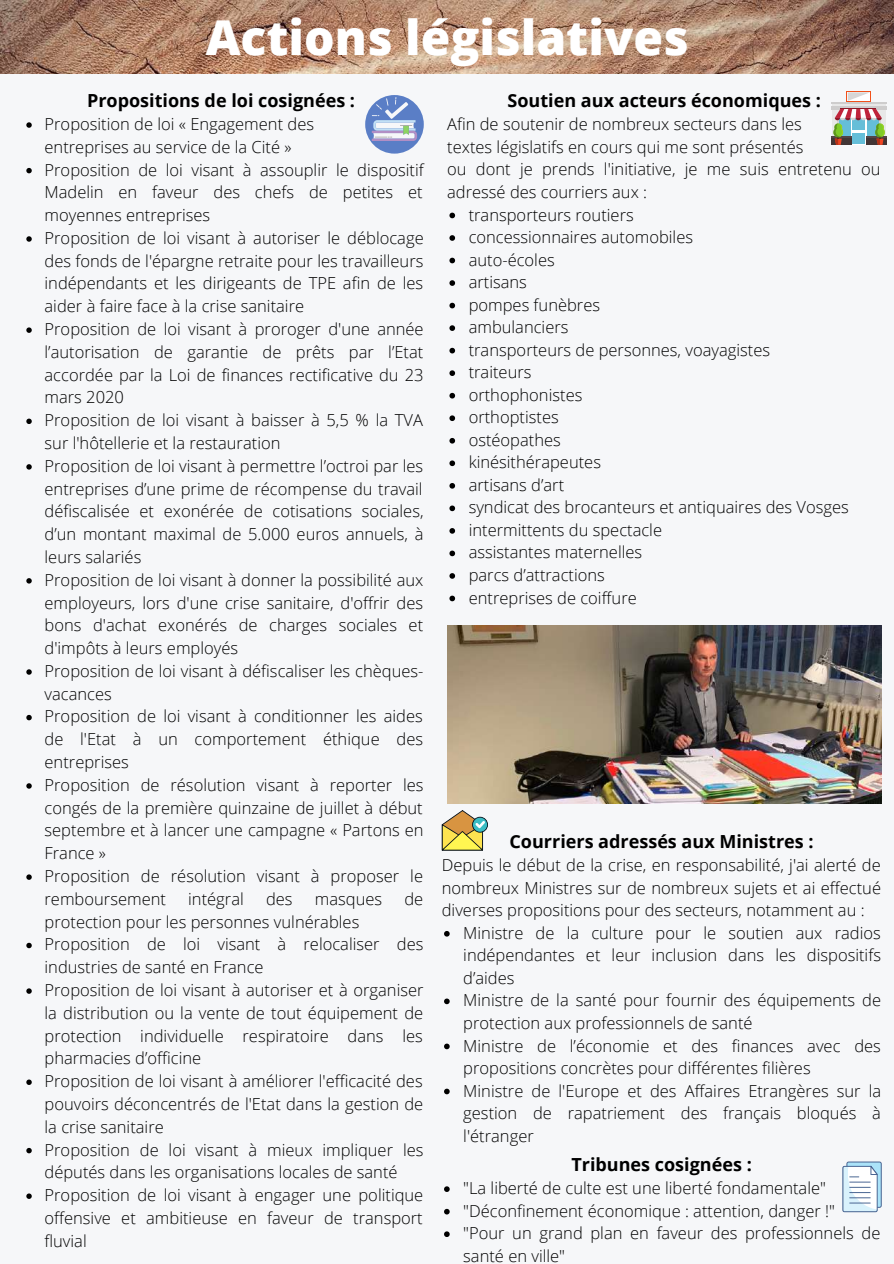
<style>
.page{position:relative;width:894px;height:1264px;background:#fff}
.page>*{position:absolute;margin:0;border:0;box-sizing:border-box;transform-origin:0 0}
.t1{font:800 48px "Open Sans";color:#fff}
.t2{font:700 18px "Open Sans";color:#000}
.t3{font:300 16.5px/22.8px "Open Sans";color:#000}
</style>
<div class="page">
<div style="left:0;top:0;width:893px;height:1263px;background:#f6f7f9"></div>
<img style="left:0;top:0;width:893px;height:73px">
<svg style="left:26px;top:122px;width:6px;height:6px"></svg>
<svg style="left:26px;top:168px;width:6px;height:5px"></svg>
<svg style="left:26px;top:236px;width:6px;height:6px"></svg>
<svg style="left:26px;top:327px;width:6px;height:6px"></svg>
<svg style="left:26px;top:418px;width:6px;height:6px"></svg>
<svg style="left:26px;top:464px;width:6px;height:5px"></svg>
<svg style="left:26px;top:578px;width:6px;height:5px"></svg>
<svg style="left:26px;top:669px;width:6px;height:5px"></svg>
<svg style="left:26px;top:715px;width:6px;height:5px"></svg>
<svg style="left:26px;top:783px;width:6px;height:5px"></svg>
<svg style="left:26px;top:874px;width:6px;height:5px"></svg>
<svg style="left:26px;top:942px;width:6px;height:6px"></svg>
<svg style="left:26px;top:988px;width:6px;height:5px"></svg>
<svg style="left:26px;top:1079px;width:6px;height:5px"></svg>
<svg style="left:26px;top:1147px;width:6px;height:6px"></svg>
<svg style="left:26px;top:1193px;width:6px;height:5px"></svg>
<svg style="left:449px;top:213px;width:6px;height:5px"></svg>
<svg style="left:449px;top:235px;width:6px;height:6px"></svg>
<svg style="left:449px;top:258px;width:6px;height:5px"></svg>
<svg style="left:449px;top:280px;width:6px;height:6px"></svg>
<svg style="left:449px;top:303px;width:6px;height:5px"></svg>
<svg style="left:449px;top:325px;width:6px;height:6px"></svg>
<svg style="left:449px;top:348px;width:6px;height:5px"></svg>
<svg style="left:449px;top:370px;width:6px;height:6px"></svg>
<svg style="left:449px;top:393px;width:6px;height:5px"></svg>
<svg style="left:449px;top:415px;width:6px;height:6px"></svg>
<svg style="left:449px;top:438px;width:6px;height:5px"></svg>
<svg style="left:449px;top:460px;width:6px;height:6px"></svg>
<svg style="left:449px;top:483px;width:6px;height:5px"></svg>
<svg style="left:449px;top:505px;width:6px;height:6px"></svg>
<svg style="left:449px;top:528px;width:6px;height:5px"></svg>
<svg style="left:449px;top:550px;width:6px;height:6px"></svg>
<svg style="left:449px;top:573px;width:6px;height:5px"></svg>
<svg style="left:449px;top:595px;width:6px;height:6px"></svg>
<svg style="left:444px;top:931px;width:5px;height:5px"></svg>
<svg style="left:444px;top:998px;width:5px;height:6px"></svg>
<svg style="left:444px;top:1043px;width:5px;height:6px"></svg>
<svg style="left:444px;top:1088px;width:5px;height:6px"></svg>
<svg style="left:365px;top:95px;width:58px;height:59px"></svg>
<svg style="left:441px;top:810px;width:47px;height:40px"></svg>
<img style="left:447px;top:625px;width:433px;height:178px">
<svg style="left:842px;top:1161px;width:39px;height:51px"></svg>
<div style="left:832px;top:109px;width:53px;height:35px;background:#e8e8e8"></div>
<svg style="left:832px;top:103px;width:53px;height:4px"></svg>
<hr style="left:831px;top:107px;width:55px;height:3px;background:#cecdcd">
<hr style="left:831px;top:102px;width:55px;height:1px;background:#cecdcd">
<div style="left:831px;top:136px;width:20px;height:8px;background:#423535"></div>
<div style="left:866px;top:136px;width:20px;height:8px;background:#423535"></div>
<hr style="left:831px;top:136px;width:20px;height:2px;background:#534445">
<hr style="left:866px;top:136px;width:20px;height:2px;background:#534445">
<hr style="left:840px;top:108px;width:35px;height:1px;background:#8b1928">
<svg style="left:833px;top:109px;width:51px;height:36px"></svg>
<div style="left:846px;top:91px;width:25px;height:11px;background:#fff"></div>
<svg style="left:847px;top:92px;width:22px;height:9px"></svg>
<svg style="left:444px;top:1186px;width:5px;height:5px"></svg>
<svg style="left:444px;top:1208px;width:5px;height:6px"></svg>
<svg style="left:444px;top:1231px;width:5px;height:5px"></svg>
<h1 class="t1" style="left:206px;top:4px;width:484px">Actions législatives</h1>
<p class="t2" style="left:87px;top:88px;width:269px">Propositions de loi cosignées :</p>
<p class="t3" style="left:45px;top:135px;width:248px">entreprises au service de la Cité »</p>
<p class="t3" style="left:45px;top:112px;width:271px">Proposition de loi « Engagement des</p>
<p class="t3" style="left:45px;top:158px;width:380px">Proposition de loi visant à assouplir le dispositif Madelin en faveur des chefs de petites et moyennes entreprises<br>Proposition de loi visant à autoriser le déblocage des fonds de l'épargne retraite pour les travailleurs indépendants et les dirigeants de TPE afin de les aider à faire face à la crise sanitaire<br>Proposition de loi visant à proroger d'une année l’autorisation de garantie de prêts par l’Etat accordée par la Loi de finances rectificative du 23 mars 2020<br>Proposition de loi visant à baisser à 5,5 % la TVA sur l'hôtellerie et la restauration<br>Proposition de loi visant à permettre l’octroi par les entreprises d’une prime de récompense du travail défiscalisée et exonérée de cotisations sociales, d’un montant maximal de 5.000 euros annuels, à leurs salariés<br>Proposition de loi visant à donner la possibilité aux employeurs, lors d'une crise sanitaire, d'offrir des bons d'achat exonérés de charges sociales et d'impôts à leurs employés<br>Proposition de loi visant à défiscaliser les chèques&shy;vacances<br>Proposition de loi visant à conditionner les aides de l'Etat à un comportement éthique des entreprises<br>Proposition de résolution visant à reporter les congés de la première quinzaine de juillet à début septembre et à lancer une campagne « Partons en France »<br>Proposition de résolution visant à proposer le remboursement</p>
<p class="t3" style="left:188px;top:887px;width:57px">intégral</p>
<p class="t3" style="left:266px;top:887px;width:28px">des</p>
<p class="t3" style="left:315px;top:887px;width:69px">masques</p>
<p class="t3" style="left:404px;top:887px;width:20px">de</p>
<p class="t3" style="left:45px;top:909px;width:380px">protection pour les personnes vulnérables Proposition de loi visant à relocaliser des industries de santé en France<br>Proposition de loi visant à autoriser et à organiser la distribution ou la vente de tout équipement de protection individuelle respiratoire dans les pharmacies d’officine<br>Proposition de loi visant à améliorer l'efficacité des pouvoirs déconcentrés de l'Etat dans la gestion de la crise sanitaire<br>Proposition de loi visant à mieux impliquer les députés dans les organisations locales de santé Proposition de loi visant à engager une politique offensive et ambitieuse en faveur de transport fluvial</p>
<p class="t2" style="left:507px;top:87px;width:315px">Soutien aux acteurs économiques :</p>
<p class="t3" style="left:447px;top:113px;width:435px">Afin de soutenir de nombreux secteurs dans les<br>textes législatifs en cours qui me sont présentés<br>ou dont je prends l'initiative, je me suis entretenu ou adressé des courriers aux :</p>
<p class="t3" style="left:468px;top:203px;width:381px">transporteurs routiers<br>concessionnaires automobiles<br>auto-écoles<br>artisans<br>pompes funèbres<br>ambulanciers<br>transporteurs de personnes, voayagistes<br>traiteurs<br>orthophonistes<br>orthoptistes<br>ostéopathes<br>kinésithérapeutes<br>artisans d’art<br>syndicat des brocanteurs et antiquaires des Vosges intermittents du spectacle<br>assistantes maternelles<br>parcs d’attractions<br>entreprises de coiffure</p>
<p class="t2" style="left:509px;top:828px;width:305px">Courriers adressés aux Ministres :</p>
<p class="t3" style="left:441px;top:853px;width:440px;text-align:justify">Depuis le début de la crise, en responsabilité, j'ai alerté de nombreux Ministres sur de nombreux sujets et ai effectué diverses propositions pour des secteurs, notamment au :</p>
<p class="t3" style="left:463px;top:921px;width:419px">Ministre de la culture pour le soutien aux radios indépendantes et leur inclusion dans les dispositifs d’aides<br>Ministre de la santé pour fournir des équipements de protection aux professionnels de santé<br>Ministre de l’économie et des finances avec des propositions concrètes pour différentes filières<br>Ministre de l'Europe et des Affaires Etrangères sur la gestion de rapatriement des français bloqués à l'étranger</p>
<p class="t2" style="left:571px;top:1151px;width:182px">Tribunes cosignées :</p>
<p class="t3" style="left:463px;top:1176px;width:418px">"La liberté de culte est une liberté fondamentale" "Déconfinement économique : attention, danger !"<br>"Pour un grand plan en faveur des professionnels de santé en ville"</p>
</div>
